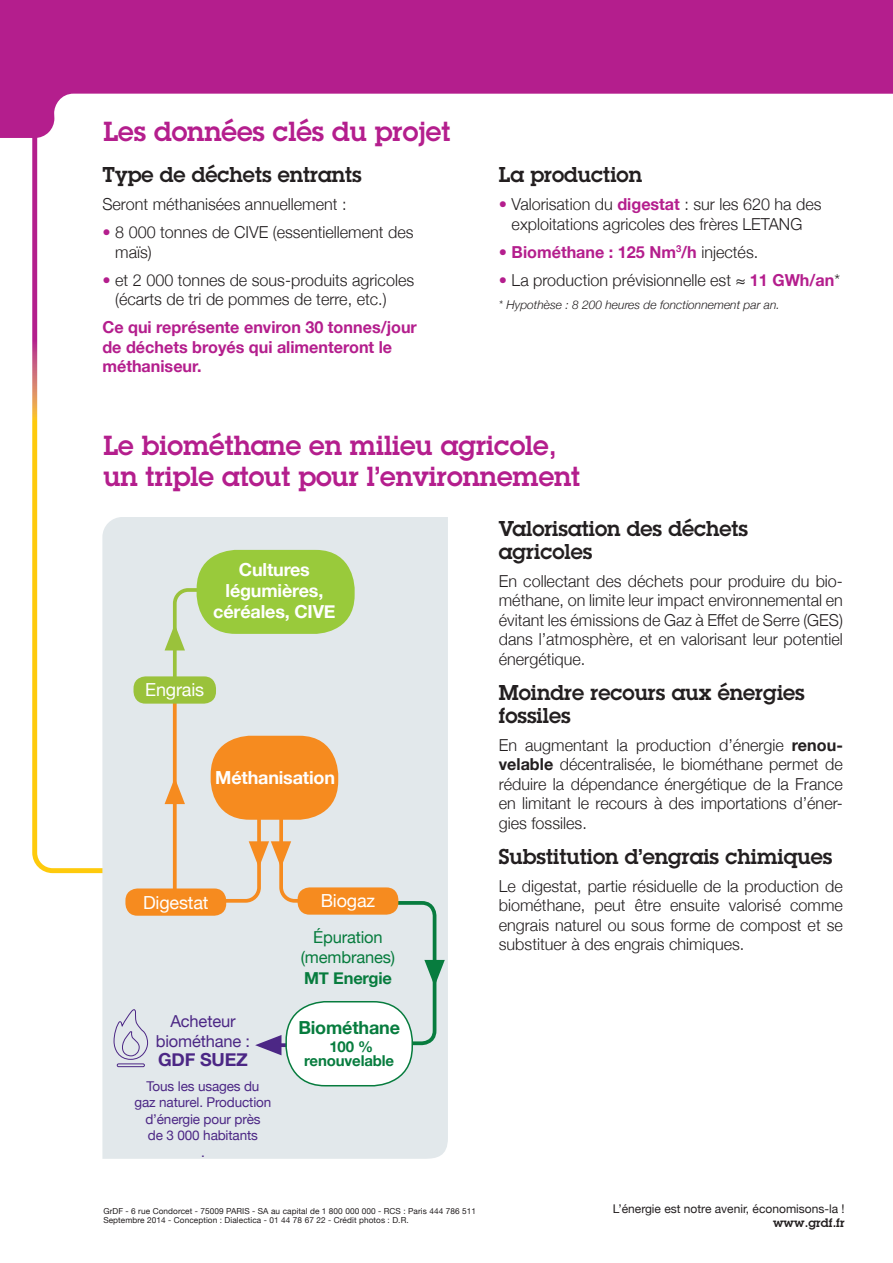
<style>
.page{position:relative;width:893px;height:1263px;background:#fff}
.page>*{position:absolute;margin:0;border:0;box-sizing:border-box;transform-origin:0 0}
.SOLUTION_TECHNIQUE{font:600 27px/31.5px "Lubalin Graph";color:#b41e8d}
.SOLUTION_TECHNIQUE-2{font:600 21px/22.5px "Lubalin Graph";color:#231f20}
.TXT_COURANT{font:700 18px/21px "Helvetica Neue";letter-spacing:-.01em;color:#fff;text-align:center}
.TXT_COURANT-2{font:18px "Helvetica Neue";letter-spacing:-.01em;color:#fff}
.TXT_COURANT-3{font:700 18px "Helvetica Neue";letter-spacing:-.01em;color:#077c3e}
.TXT_COURANT-4{font:700 18px "Helvetica Neue";letter-spacing:-.01em;color:#4c2785}
.CHAPO{font:300 16.5px/19.5px "Helvetica Neue";color:#231f20;text-align:justify}
.CHAPO-2{font:700 16.5px/19.5px "Helvetica Neue";color:#b41e8d}
.TXT_COURANT-5{font:16.5px/19.5px "Helvetica Neue";letter-spacing:-.01em;color:#077c3e;text-align:center}
.TXT_COURANT-6{font:16.5px/19.5px "Helvetica Neue";letter-spacing:-.01em;color:#4c2785;text-align:center}
.TXT_COURANT-7{font:700 16.5px "Helvetica Neue";letter-spacing:-.01em;color:#077c3e}
.TXT_COURANT-8{font:700 15px/13.5px "Helvetica Neue";letter-spacing:-.01em;color:#077c3e;text-align:center}
.TXT_COURANT-9{font:13.5px/16.5px "Helvetica Neue";letter-spacing:-.01em;color:#4c2785;text-align:center}
.TXT_COURANT-10{font:italic 300 12px "Helvetica Neue";color:#231f20}
.t1{font:12px "Helvetica Neue";color:#231f20}
.t2{font:600 12px "Lubalin Graph";color:#231f20}
.t3{font:8.25px/9px "Helvetica Neue";letter-spacing:.01em;color:#231f20}
.s1{color:#b41e8d}
.s2{font-weight:700;color:#b41e8d}
.s3{font-weight:300}
.s4{font-weight:300;color:#231f20}
.s5{font-weight:700}
</style>
<div class="page">
<svg style="left:32px;top:138px;width:70px;height:735px"></svg>
<div style="left:102px;top:517px;width:346px;height:642px;background:#e2e8eb"></div>
<svg style="left:0;top:0;width:893px;height:138px;fill:#b41e8d"></svg>
<div style="left:197px;top:550px;width:158px;height:84px;background:#99ca3b;border-radius:39px"></div>
<div style="left:211px;top:736px;width:127px;height:84px;background:#f68b1f;border-radius:39px"></div>
<div style="left:298px;top:887px;width:100px;height:28px;background:#f68b1f;border-radius:12px"></div>
<svg style="left:281px;top:1043px;width:4px;height:4px"></svg>
<svg style="left:173px;top:704px;width:4px;height:184px"></svg>
<div style="left:286px;top:1002px;width:126px;height:84px;background:#fff;border-radius:39px"></div>
<div style="left:285px;top:1001px;width:128px;height:85px;border:2px solid #077c3e;border-radius:39px"></div>
<svg style="left:165px;top:778px;width:20px;height:26px"></svg>
<svg style="left:165px;top:588px;width:65px;height:98px"></svg>
<svg style="left:204px;top:768px;width:132px;height:135px"></svg>
<svg style="left:386px;top:899px;width:59px;height:148px;background:#ccdcd5"></svg>
<svg style="left:255px;top:1035px;width:26px;height:20px"></svg>
<div style="left:125px;top:888px;width:101px;height:28px;background:#f68b1f;border-radius:12px"></div>
<div style="left:134px;top:676px;width:82px;height:28px;background:#9ac23b;border-radius:12px"></div>
<svg style="left:113px;top:1007px;width:36px;height:53px;background:#d2d3e0"></svg>
<div style="left:117px;top:1063px;width:28px;height:4px;border:1px solid #4c2785"></div>
<p class="SOLUTION_TECHNIQUE" style="left:103px;top:116px;width:349px">Les données clés du projet</p>
<p class="SOLUTION_TECHNIQUE-2" style="left:102px;top:163px;width:261px">Type de déchets entrants</p>
<p class="CHAPO" style="left:102px;top:194px;width:246px">Seront méthanisées annuellement :</p>
<p class="CHAPO" style="left:115px;top:222px;width:300px;text-indent:-13px"><span class="s1">•</span> 8 000 tonnes de CIVE (essentiellement des maïs)</p>
<p class="CHAPO" style="left:115px;top:269px;width:300px;text-indent:-13px"><span class="s1">•</span> et 2 000 tonnes de sous-produits agricoles (écarts de tri de pommes de terre, etc.)</p>
<p class="CHAPO-2" style="left:102px;top:318px;width:316px">Ce qui représente environ 30 tonnes/jour de déchets broyés qui alimenteront le méthaniseur.</p>
<p class="SOLUTION_TECHNIQUE-2" style="left:499px;top:163px;width:145px">La production</p>
<p class="CHAPO" style="left:499px;top:194px;width:324px;text-align:center"><span class="s1">•</span> Valorisation du <span class="s2">digestat</span> : sur les 620 ha des exploitations agricoles des frères LETANG</p>
<p class="CHAPO-2" style="left:499px;top:243px;width:261px"><span class="s3">•</span> Biométhane : 125 Nm<sup>3</sup>/h <span class="s4">injectés.</span></p>
<p class="CHAPO" style="left:499px;top:269px;width:343px"><span class="s1">•</span> La production prévisionnelle est ≈ <span class="s2">11 GWh/an</span>*</p>
<p class="TXT_COURANT-10" style="left:499px;top:296px;width:282px">* Hypothèse : 8 200 heures de fonctionnement par an.</p>
<p class="SOLUTION_TECHNIQUE" style="left:103px;top:429px;width:479px">Le biométhane en milieu agricole, un triple atout pour l’environnement</p>
<p class="TXT_COURANT" style="left:213px;top:560px;width:124px">Cultures légumières, céréales, CIVE</p>
<p class="TXT_COURANT-2" style="left:145px;top:677px;width:60px">Engrais</p>
<p class="TXT_COURANT" style="left:215px;top:768px;width:121px">Méthanisation</p>
<p class="TXT_COURANT-2" style="left:143px;top:889px;width:67px">Digestat</p>
<p class="TXT_COURANT-6" style="left:156px;top:1013px;width:96px">Acheteur biométhane :</p>
<p class="TXT_COURANT-4" style="left:158px;top:1046px;width:91px">GDF SUEZ</p>
<p class="TXT_COURANT-9" style="left:135px;top:1078px;width:138px">Tous les usages du gaz naturel. Production d’énergie pour près<br>de 3 000 habitants</p>
<p class="TXT_COURANT-9" style="left:201px;top:1144px;width:5px">.</p>
<p class="TXT_COURANT-2" style="left:321px;top:888px;width:56px">Biogaz</p>
<p class="TXT_COURANT-5" style="left:301px;top:928px;width:96px">Épuration (membranes)</p>
<p class="TXT_COURANT-7" style="left:304px;top:965px;width:89px">MT Energie</p>
<p class="TXT_COURANT-3" style="left:298px;top:1014px;width:103px">Biométhane</p>
<p class="TXT_COURANT-8" style="left:304px;top:1040px;width:92px">100 % renouvelable</p>
<p class="SOLUTION_TECHNIQUE-2" style="left:499px;top:517px;width:251px">Valorisation des déchets agricoles</p>
<p class="CHAPO" style="left:499px;top:570px;width:346px">En collectant des déchets pour produire du bio&shy;méthane, on limite leur impact environnemental en évitant les émissions de Gaz à Effet de Serre (GES) dans l’atmosphère, et en valorisant leur potentiel énergétique.</p>
<p class="SOLUTION_TECHNIQUE-2" style="left:499px;top:681px;width:308px">Moindre recours aux énergies fossiles</p>
<p class="CHAPO" style="left:499px;top:734px;width:346px">En augmentant la production d’énergie <span class="s5">renou&shy;velable</span> décentralisée, le biométhane permet de réduire la dépendance énergétique de la France en limitant le recours à des importations d’éner&shy;gies fossiles.</p>
<p class="SOLUTION_TECHNIQUE-2" style="left:499px;top:845px;width:335px">Substitution d’engrais chimiques</p>
<p class="CHAPO" style="left:499px;top:875px;width:346px">Le digestat, partie résiduelle de la production de biométhane, peut être ensuite valorisé comme engrais naturel ou sous forme de compost et se substituer à des engrais chimiques.</p>
<p class="t3" style="left:103px;top:1207px;width:374px">GrDF - 6 rue Condorcet - 75009 PARIS - SA au capital de 1 800 000 000 - RCS : Paris 444 786 511<br>Septembre 2014 - Conception : Dialectica - 01 44 78 67 22 - Crédit photos : D.R.</p>
<p class="t1" style="left:613px;top:1200px;width:233px">L’énergie est notre avenir, économisons-la !</p>
<p class="t2" style="left:773px;top:1215px;width:73px">www.grdf.fr</p>
</div>
